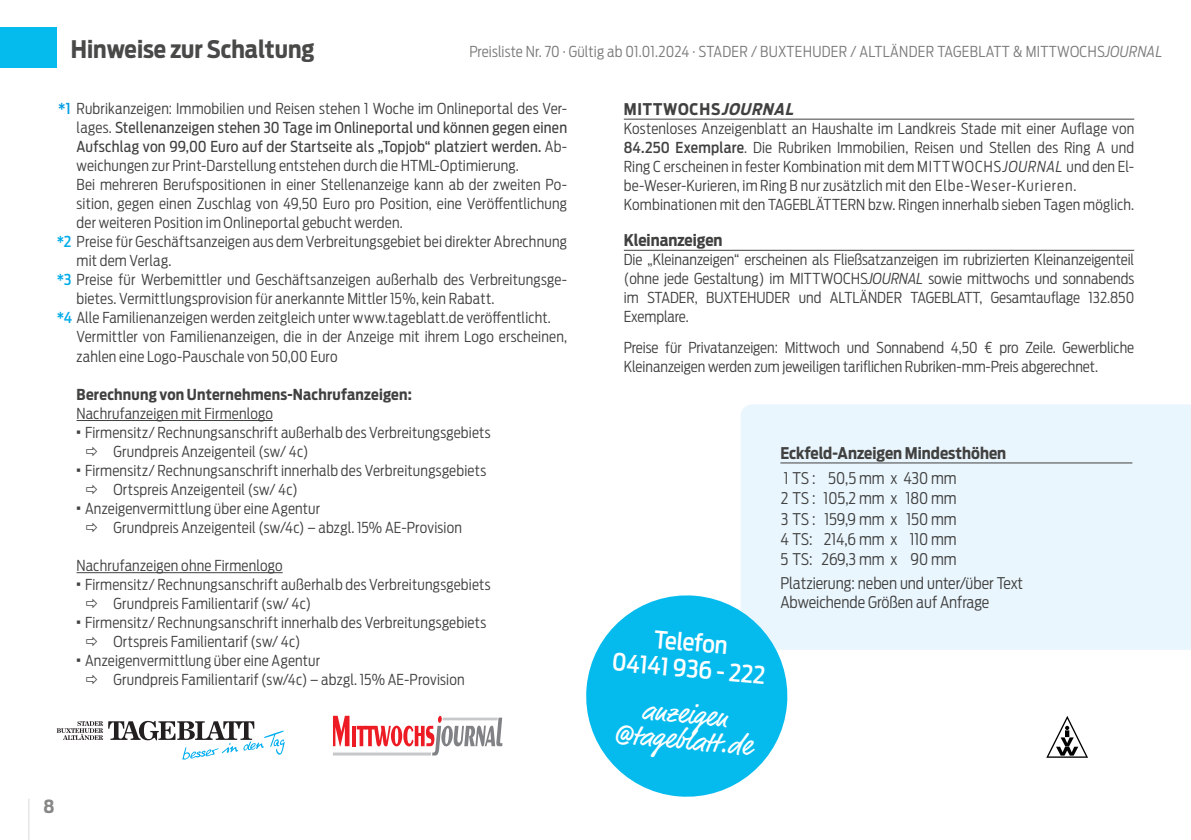
<style>
.page{position:relative;width:1191px;height:840px;background:#fff}
.page>*{position:absolute;margin:0;border:0;box-sizing:border-box;transform-origin:0 0}
.t1{font:28px/26px "Market";color:#fff;text-align:center}
.t2{font:700 24px "Antenna Cond";color:#494948}
.t3{font:500 24px/26px "Antenna Cond";color:#fff;text-align:center}
.t4{font:700 18px "Antenna Cond";color:#878786}
.t5{font:300 16px/20px "Antenna Cond";color:#414140;text-align:justify}
.t6{font:700 16px "Antenna Cond";color:#414140}
.t7{font:700 16px "Antenna Cond";letter-spacing:.05em;color:#414140}
.t8{font:300 15px/19px "Antenna Cond";letter-spacing:.015em;color:#414140}
.t9{font:15px "Antenna Cond";letter-spacing:.015em;color:#414140}
.t10{font:300 15px "Antenna Cond";letter-spacing:.01em;color:#7b7b7a}
.t11{font:700 15px "Antenna Cond";letter-spacing:.015em;color:#414140}
.s1{font-style:italic}
.s2{font-weight:500;color:#009ee3}
.s3{font-weight:300}
.s4{font-weight:500;color:#00ace9}
.s5{font-weight:900}
.s6{font-weight:500}
</style>
<div class="page">
<hr style="left:28px;top:798px;width:1px;height:41px;background:#dadada">
<div style="left:741px;top:404px;width:450px;height:245px;background:#eaf6fe"></div>
<hr style="left:780px;top:462px;width:352px;height:1px;background:#414140">
<div style="left:0;top:28px;width:57px;height:40px;background:#05bbee"></div>
<hr style="left:77px;top:420px;width:196px;height:1px;background:#414140">
<hr style="left:77px;top:572px;width:206px;height:1px;background:#414140">
<hr style="left:624px;top:119px;width:510px;height:1px;background:#414140">
<hr style="left:624px;top:250px;width:510px;height:1px;background:#414140">
<svg style="left:57px;top:720px;width:228px;height:39px"></svg>
<hr style="left:333px;top:752px;width:98px;height:3px;background:#c6c8ca">
<svg style="left:333px;top:715px;width:16px;height:30px"></svg>
<hr style="left:352px;top:725px;width:3px;height:20px;background:#ed1c24">
<svg style="left:357px;top:715px;width:145px;height:40px"></svg>
<hr style="left:442px;top:717px;width:56px;height:3px;background:#c6c8ca">
<svg style="left:1046px;top:716px;width:42px;height:41px"></svg>
<svg style="left:586px;top:590px;width:206px;height:207px;fill:#05bbee"></svg>
<h2 class="t2" style="left:71px;top:34px;width:245px">Hinweise zur Schaltung</h2>
<p class="t10" style="left:469px;top:42px;width:694px">Preisliste Nr. 70 · Gültig ab 01.01.2024 · STADER / BUXTEHUDER / ALTLÄNDER TAGEBLATT &amp; MITTWOCHS<span class="s1">JOURNAL</span></p>
<p class="t8" style="left:58px;top:99px;width:510px"><span class="s2">*1</span> Rubrikanzeigen: Immobilien und Reisen stehen 1 Woche im Onlineportal des Ver-</p>
<p class="t9" style="left:77px;top:119px;width:492px"><span class="s3">lages.</span> Stellenanzeigen stehen 30 Tage im Onlineportal und können gegen einen</p>
<p class="t9" style="left:77px;top:138px;width:492px">Aufschlag von 99,00 Euro auf der Startseite als „Topjob“ platziert werden. <span class="s3">Ab-</span></p>
<p class="t8" style="left:77px;top:156px;width:444px">weichungen zur Print-Darstellung entstehen durch die HTML-Optimierung.</p>
<p class="t8" style="left:77px;top:175px;width:492px">Bei mehreren Berufspositionen in einer Stellenanzeige kann ab der zweiten Po-</p>
<p class="t8" style="left:77px;top:194px;width:492px">sition, gegen einen Zuschlag von 49,50 Euro pro Position, eine Veröffentlichung</p>
<p class="t8" style="left:77px;top:213px;width:328px">der weiteren Position im Onlineportal gebucht werden.</p>
<p class="t8" style="left:57px;top:232px;width:512px"><span class="s4">*2</span> Preise für Geschäftsanzeigen aus dem Verbreitungsgebiet bei direkter Abrechnung</p>
<p class="t8" style="left:77px;top:251px;width:96px">mit dem Verlag.</p>
<p class="t8" style="left:57px;top:270px;width:512px"><span class="s4">*3</span> Preise für Werbemittler und Geschäftsanzeigen außerhalb des Verbreitungsge-</p>
<p class="t8" style="left:77px;top:289px;width:419px">bietes. Vermittlungsprovision für anerkannte Mittler 15%, kein Rabatt.</p>
<p class="t8" style="left:57px;top:308px;width:496px"><span class="s4">*4</span> Alle Familienanzeigen werden zeitgleich unter www.tageblatt.de veröffentlicht.</p>
<p class="t8" style="left:77px;top:327px;width:492px">Vermittler von Familienanzeigen, die in der Anzeige mit ihrem Logo erscheinen,</p>
<p class="t8" style="left:77px;top:346px;width:262px">zahlen eine Logo-Pauschale von 50,00 Euro</p>
<p class="t11" style="left:77px;top:385px;width:337px">Berechnung von Unternehmens-Nachrufanzeigen:</p>
<p class="t8" style="left:77px;top:403px;width:198px">Nachrufanzeigen mit Firmenlogo</p>
<p class="t8" style="left:77px;top:422px;width:415px"><span class="s5">·</span> Firmensitz/ Rechnungsanschrift außerhalb des Verbreitungsgebiets</p>
<p class="t8" style="left:113px;top:441px;width:196px">Grundpreis Anzeigenteil (sw/ 4c)</p>
<p class="t8" style="left:77px;top:460px;width:411px"><span class="s5">·</span> Firmensitz/ Rechnungsanschrift innerhalb des Verbreitungsgebiets</p>
<p class="t8" style="left:113px;top:479px;width:186px">Ortspreis Anzeigenteil (sw/ 4c)</p>
<p class="t8" style="left:77px;top:498px;width:245px"><span class="s5">·</span> Anzeigenvermittlung über eine Agentur</p>
<p class="t8" style="left:113px;top:517px;width:350px">Grundpreis Anzeigenteil (sw/4c) – abzgl. 15% AE-Provision</p>
<p class="t8" style="left:77px;top:555px;width:208px">Nachrufanzeigen ohne Firmenlogo</p>
<p class="t8" style="left:77px;top:574px;width:415px"><span class="s5">·</span> Firmensitz/ Rechnungsanschrift außerhalb des Verbreitungsgebiets</p>
<p class="t8" style="left:113px;top:593px;width:199px">Grundpreis Familientarif (sw/ 4c)</p>
<p class="t8" style="left:77px;top:612px;width:411px"><span class="s5">·</span> Firmensitz/ Rechnungsanschrift innerhalb des Verbreitungsgebiets</p>
<p class="t8" style="left:113px;top:631px;width:189px">Ortspreis Familientarif (sw/ 4c)</p>
<p class="t8" style="left:77px;top:650px;width:245px"><span class="s5">·</span> Anzeigenvermittlung über eine Agentur</p>
<p class="t8" style="left:113px;top:669px;width:353px">Grundpreis Familientarif (sw/4c) – abzgl. 15% AE-Provision</p>
<p class="t4" style="left:44px;top:795px;width:12px">8</p>
<p class="t7" style="left:624px;top:99px;width:175px">MITTWOCHS<span class="s1">JOURNAL</span></p>
<p class="t8" style="left:624px;top:119px;width:512px">Kostenloses Anzeigenblatt an Haushalte im Landkreis Stade mit einer Auflage von <span class="s6">84.250 Exemplare</span>. Die Rubriken Immobilien, Reisen und Stellen des Ring A und Ring C erscheinen in fester Kombination mit dem MITTWOCHS<span class="s1">JOURNAL</span> und den El&shy;be-Weser-Kurieren, im Ring B nur zusätzlich mit den Elbe-Weser-Kurieren.<br>Kombinationen mit den TAGEBLÄTTERN bzw. Ringen innerhalb sieben Tagen möglich.</p>
<p class="t6" style="left:624px;top:230px;width:100px">Kleinanzeigen</p>
<p class="t8" style="left:624px;top:250px;width:512px;text-align:justify">Die „Kleinanzeigen“ erscheinen als Fließsatzanzeigen im rubrizierten Kleinanzeigenteil (ohne jede Gestaltung) im MITTWOCHS<span class="s1">JOURNAL</span> sowie mittwochs und sonnabends im STADER, BUXTEHUDER und ALTLÄNDER TAGEBLATT, Gesamtauflage 132.850<br>Exemplare.</p>
<p class="t8" style="left:624px;top:338px;width:512px">Preise für Privatanzeigen: Mittwoch und Sonnabend 4,50 € pro Zeile. Gewerbliche<br>Kleinanzeigen werden zum jeweiligen tariflichen Rubriken-mm-Preis abgerechnet.</p>
<h2 class="t3" style="left:615px;top:622px;width:155px;rotate:5deg">Telefon<br>04141 936 - 222</h2>
<h1 class="t1" style="left:616px;top:696px;width:141px;rotate:5deg">anzeigen @tageblatt.de</h1>
<p class="t6" style="left:780px;top:443px;width:227px">Eckfeld-Anzeigen Mindesthöhen</p>
<p class="t5" style="left:780px;top:468px;width:178px">1 TS : 50,5 mm x 430 mm 2 TS : 105,2 mm x 180 mm 3 TS : 159,9 mm x 150 mm 4 TS: 214,6 mm x 110 mm 5 TS: 269,3 mm x 90 mm</p>
<p class="t5" style="left:780px;top:573px;width:244px;line-height:19px">Platzierung: neben und unter/über Text<br>Abweichende Größen auf Anfrage</p>
</div>
